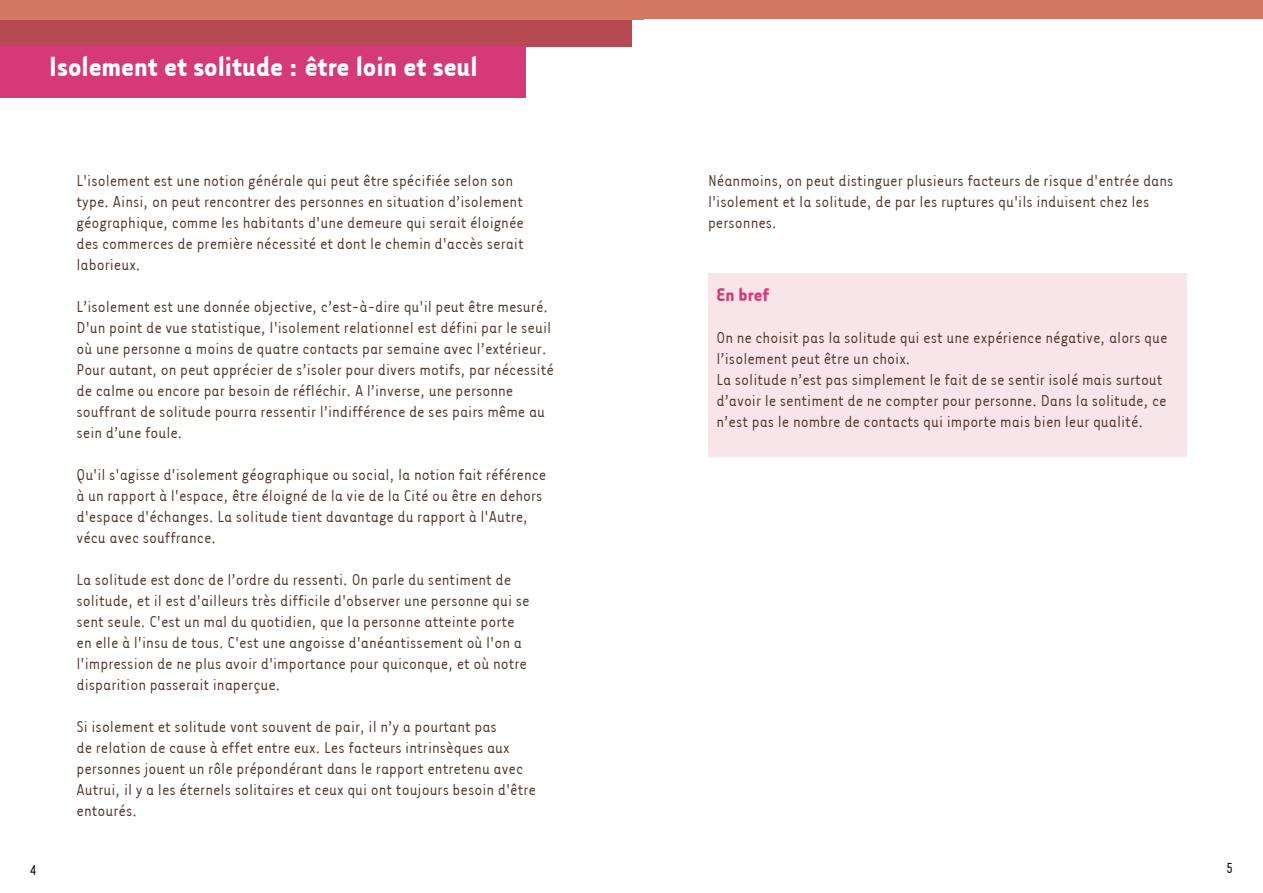
<style>
.page{position:relative;width:1263px;height:893px;background:#fff}
.page>*{position:absolute;margin:0;border:0;box-sizing:border-box;transform-origin:0 0}
.t1{font:700 31.5px "Tarzana Narrow";color:#fff}
._4-Nom_contact_orang{font:700 21px "Tarzana Narrow";color:#d53977}
._4-Nom_contact_orang-2{font:18px/21px "Tarzana Narrow";color:#503629}
.t2{font:16.5px "Tarzana Narrow";color:#000}
</style>
<div class="page">
<div style="left:0;top:0;width:631px;height:47px;background:#b64952"></div>
<div style="left:0;top:0;width:643px;height:19px;background:#d47861"></div>
<div style="left:631px;top:0;width:632px;height:19px;background:#d47861"></div>
<div style="left:0;top:47px;width:525px;height:51px;background:#d53977"></div>
<div style="left:708px;top:273px;width:478px;height:184px;background:#f8e5ea"></div>
<p class="t1" style="left:49px;top:47px;width:430px">Isolement et solitude : être loin et seul</p>
<p class="_4-Nom_contact_orang-2" style="left:77px;top:170px;width:449px">L'isolement est une notion générale qui peut être spécifiée selon son type. Ainsi, on peut rencontrer des personnes en situation d’isolement géographique, comme les habitants d'une demeure qui serait éloignée des commerces de première nécessité et dont le chemin d'accès serait laborieux.</p>
<p class="_4-Nom_contact_orang-2" style="left:77px;top:296px;width:473px">L’isolement est une donnée objective, c’est-à-dire qu'il peut être mesuré.</p>
<p class="_4-Nom_contact_orang-2" style="left:77px;top:317px;width:479px">D'un point de vue statistique, l'isolement relationnel est défini par le seuil où une personne a moins de quatre contacts par semaine avec l’extérieur.<br>Pour autant, on peut apprécier de s’isoler pour divers motifs, par nécessité de calme ou encore par besoin de réfléchir. A l’inverse, une personne souffrant de solitude pourra ressentir l’indifférence de ses pairs même au sein d’une foule.</p>
<p class="_4-Nom_contact_orang-2" style="left:77px;top:464px;width:471px">Qu'il s'agisse d'isolement géographique ou social, la notion fait référence à un rapport à l'espace, être éloigné de la vie de la Cité ou être en dehors d'espace d'échanges. La solitude tient davantage du rapport à l'Autre, vécu avec souffrance.</p>
<p class="_4-Nom_contact_orang-2" style="left:77px;top:569px;width:455px">La solitude est donc de l’ordre du ressenti. On parle du sentiment de solitude, et il est d'ailleurs très difficile d'observer une personne qui se sent seule. C'est un mal du quotidien, que la personne atteinte porte en elle à l'insu de tous. C'est une angoisse d'anéantissement où l'on a l'impression de ne plus avoir d'importance pour quiconque, et où notre disparition passerait inaperçue.</p>
<p class="_4-Nom_contact_orang-2" style="left:77px;top:716px;width:461px">Si isolement et solitude vont souvent de pair, il n’y a pourtant pas<br>de relation de cause à effet entre eux. Les facteurs intrinsèques aux personnes jouent un rôle prépondérant dans le rapport entretenu avec Autrui, il y a les éternels solitaires et ceux qui ont toujours besoin d'être entourés.</p>
<p class="_4-Nom_contact_orang-2" style="left:708px;top:170px;width:467px">Néanmoins, on peut distinguer plusieurs facteurs de risque d'entrée dans l'isolement et la solitude, de par les ruptures qu'ils induisent chez les personnes.</p>
<p class="_4-Nom_contact_orang" style="left:716px;top:282px;width:54px">En bref</p>
<p class="_4-Nom_contact_orang-2" style="left:716px;top:326px;width:453px">On ne choisit pas la solitude qui est une expérience négative, alors que l’isolement peut être un choix.</p>
<p class="_4-Nom_contact_orang-2" style="left:716px;top:368px;width:452px">La solitude n’est pas simplement le fait de se sentir isolé mais surtout d’avoir le sentiment de ne compter pour personne. Dans la solitude, ce n’est pas le nombre de contacts qui importe mais bien leur qualité.</p>
<p class="t2" style="left:30px;top:860px;width:8px">4</p>
<p class="t2" style="left:1226px;top:858px;width:8px">5</p>
</div>
